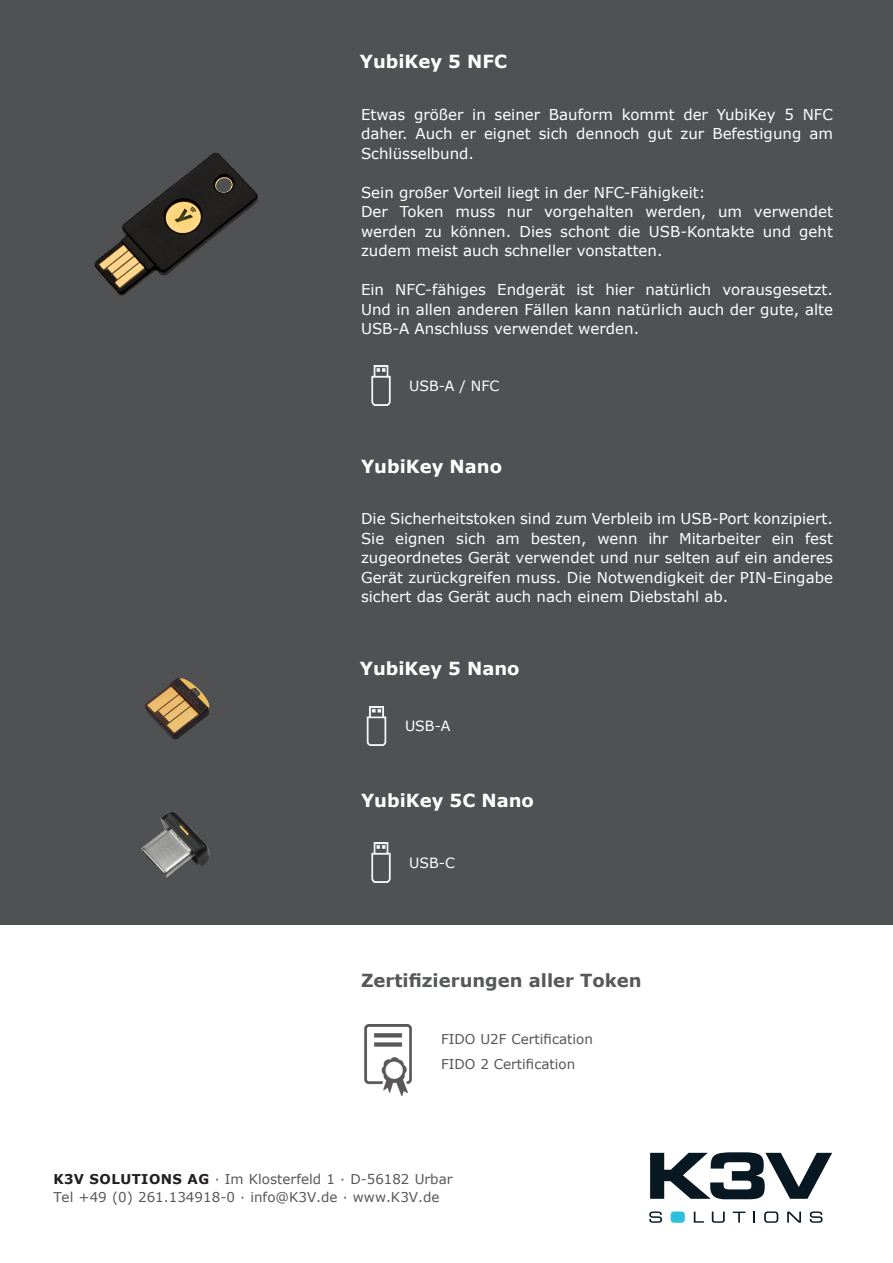
<style>
.page{position:relative;width:893px;height:1263px;background:#fff}
.page>*{position:absolute;margin:0;border:0;box-sizing:border-box;transform-origin:0 0}
.t1{font:700 18px "Verdana";color:#fff}
.t2{font:700 18px "Verdana";color:#57585a}
.t3{font:15px/19.5px "Verdana";color:#fff;text-align:justify}
.t4{font:14.1px "Verdana";color:#fff}
.t5{font:13.5px/18px "Verdana";color:#57585a}
.t6{font:13.5px "Verdana";color:#545658}
.s1{font-weight:700;color:#231f20}
</style>
<div class="page">
<div style="left:0;top:0;width:893px;height:924px;background:#505153"></div>
<img style="left:94px;top:152px;width:165px;height:144px">
<div style="left:671px;top:1211px;width:14px;height:12px;background:#2dc0dc;border-radius:4px"></div>
<svg style="left:650px;top:1152px;width:182px;height:47px"></svg>
<svg style="left:649px;top:1211px;width:13px;height:12px"></svg>
<svg style="left:694px;top:1211px;width:10px;height:11px"></svg>
<svg style="left:712px;top:1211px;width:13px;height:12px"></svg>
<svg style="left:733px;top:1211px;width:12px;height:11px"></svg>
<svg style="left:753px;top:1211px;width:2px;height:11px"></svg>
<svg style="left:764px;top:1211px;width:14px;height:12px"></svg>
<svg style="left:787px;top:1211px;width:14px;height:11px"></svg>
<svg style="left:810px;top:1211px;width:12px;height:12px"></svg>
<img style="left:366px;top:706px;width:21px;height:40px">
<img style="left:144px;top:678px;width:66px;height:62px">
<img style="left:371px;top:366px;width:20px;height:39px">
<img style="left:141px;top:811px;width:69px;height:67px">
<img style="left:371px;top:842px;width:20px;height:40px">
<img style="left:364px;top:1024px;width:48px;height:71px">
<p class="t1" style="left:360px;top:48px;width:149px">YubiKey 5 NFC</p>
<p class="t3" style="left:361px;top:105px;width:473px">Etwas größer in seiner Bauform kommt der YubiKey 5 NFC daher. Auch er eignet sich dennoch gut zur Befestigung am Schlüsselbund.</p>
<p class="t3" style="left:361px;top:183px;width:346px">Sein großer Vorteil liegt in der NFC-Fähigkeit:</p>
<p class="t3" style="left:361px;top:202px;width:473px">Der Token muss nur vorgehalten werden, um verwendet werden zu können. Dies schont die USB-Kontakte und geht zudem meist auch schneller vonstatten.</p>
<p class="t3" style="left:361px;top:280px;width:473px">Ein NFC-fähiges Endgerät ist hier natürlich vorausgesetzt.<br>Und in allen anderen Fällen kann natürlich auch der gute, alte USB-A Anschluss verwendet werden.</p>
<p class="t4" style="left:409px;top:376px;width:92px">USB-A / NFC</p>
<p class="t1" style="left:361px;top:454px;width:142px">YubiKey Nano</p>
<p class="t3" style="left:361px;top:509px;width:473px">Die Sicherheitstoken sind zum Verbleib im USB-Port konzipiert.<br>Sie eignen sich am besten, wenn ihr Mitarbeiter ein fest zugeordnetes Gerät verwendet und nur selten auf ein anderes Gerät zurückgreifen muss. Die Notwendigkeit der PIN-Eingabe sichert das Gerät auch nach einem Diebstahl ab.</p>
<p class="t1" style="left:360px;top:655px;width:161px">YubiKey 5 Nano</p>
<p class="t4" style="left:405px;top:716px;width:47px">USB-A</p>
<p class="t1" style="left:361px;top:787px;width:174px">YubiKey 5C Nano</p>
<p class="t4" style="left:409px;top:853px;width:47px">USB-C</p>
<p class="t2" style="left:361px;top:968px;width:282px">Zertifizierungen aller Token</p>
<p class="t6" style="left:441px;top:1029px;width:153px">FIDO U2F Certification</p>
<p class="t6" style="left:441px;top:1055px;width:136px">FIDO 2 Certification</p>
<p class="t5" style="left:53px;top:1170px;width:401px"><span class="s1">K3V SOLUTIONS AG</span> · Im Klosterfeld 1 · D-56182 Urbar<br>Tel +49 (0) 261.134918-0 · info@K3V.de · www.K3V.de</p>
</div>
